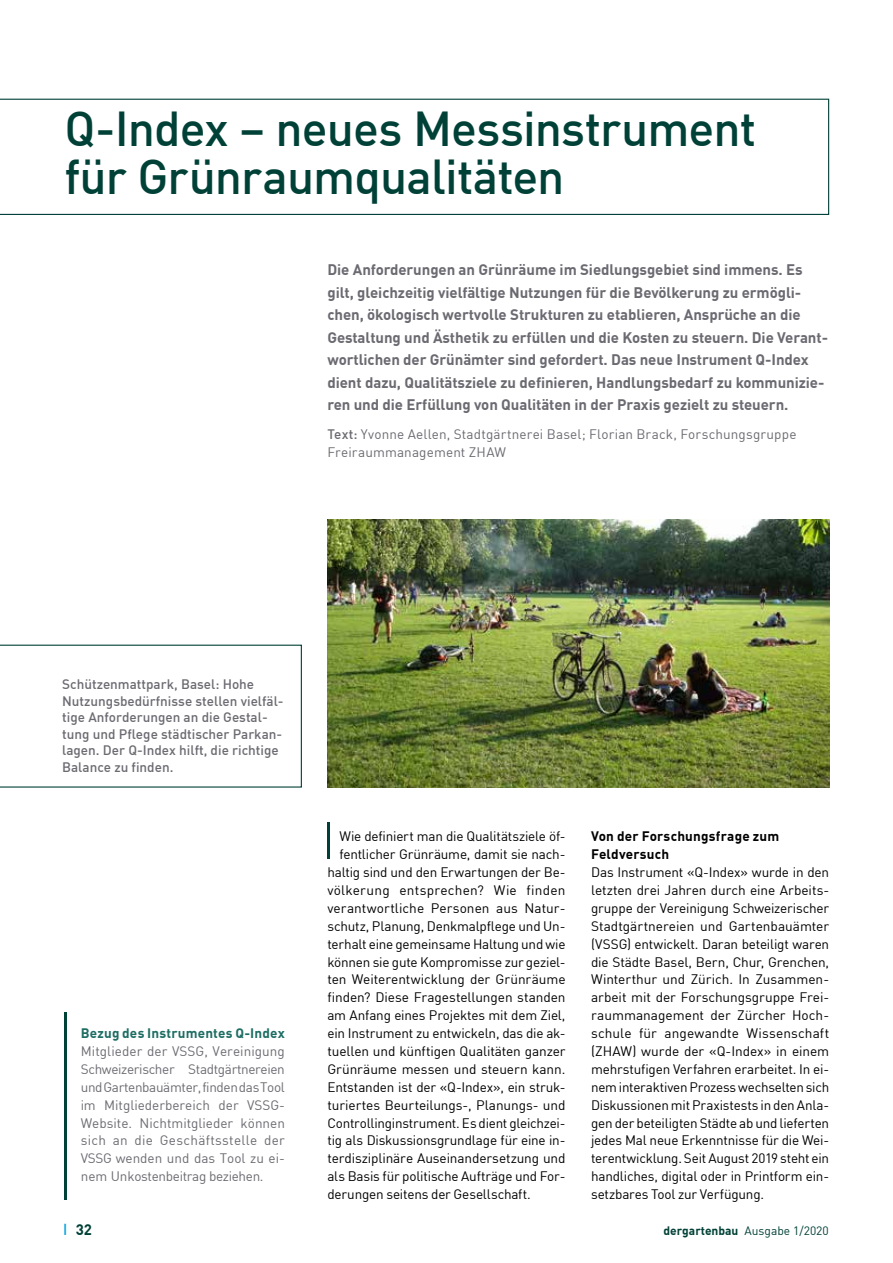
<style>
.page{position:relative;width:893px;height:1263px;background:#fff}
.page>*{position:absolute;margin:0;border:0;box-sizing:border-box;transform-origin:0 0}
.t1{font:500 48px/48px "DIN Offc Pro";letter-spacing:-.02em;color:#004137}
.t2{font:700 15px/22.5px "DIN Offc Pro";letter-spacing:-.005em;color:#6b6a71}
.t3{font:700 15px "DIN Offc Pro";color:#004137}
.t4{font:13.5px/17.9px "DIN Offc Pro";letter-spacing:-.01em;color:#000}
.t5{font:13.5px/17.9px "DIN Offc Pro";letter-spacing:.01em;color:#6b6a71}
.t6{font:500 13.5px/16.5px "DIN Offc Pro";color:#6b6a71}
.t7{font:700 13.5px/17.9px "DIN Offc Pro";letter-spacing:.015em;color:#000}
.t8{font:13.5px "DIN Offc Pro";letter-spacing:.015em;color:#000}
.t9{font:700 13.5px "DIN Offc Pro";letter-spacing:.015em;color:#1d6d63}
.t10{font:12px "DIN Offc Pro";color:#004137}
.s1{font-weight:500}
.s2{font-weight:700}
</style>
<div class="page">
<svg style="left:64px;top:1224px;width:2px;height:11px"></svg>
<hr style="left:327px;top:822px;width:3px;height:37px;background:#004137">
<svg style="left:0;top:99px;width:829px;height:116px"></svg>
<img style="left:327px;top:519px;width:502px;height:269px">
<hr style="left:64px;top:1012px;width:3px;height:187px;background:#004137">
<svg style="left:0;top:645px;width:302px;height:143px"></svg>
<h1 class="t1" style="left:64px;top:99px;width:693px">Q-Index – neues Messinstrument für Grünraumqualitäten</h1>
<p class="t2" style="left:327px;top:256px;width:502px">Die Anforderungen an Grünräume im Siedlungsgebiet sind immens. Es gilt, gleichzeitig vielfältige Nutzungen für die Bevölkerung zu ermögli&shy;chen, ökologisch wertvolle Strukturen zu etablieren, Ansprüche an die Gestaltung und Ästhetik zu erfüllen und die Kosten zu steuern. Die Verant&shy;wortlichen der Grünämter sind gefordert. Das neue Instrument Q-Index dient dazu, Qualitätsziele zu definieren, Handlungsbedarf zu kommunizie&shy;ren und die Erfüllung von Qualitäten in der Praxis gezielt zu steuern.</p>
<p class="t5" style="left:327px;top:424px;width:471px"><span class="s1">Text:</span> Yvonne Aellen, Stadtgärtnerei Basel; Florian Brack, Forschungsgruppe<br>Freiraummanagement ZHAW</p>
<p class="t6" style="left:62px;top:674px;width:223px">Schützenmattpark, Basel: Hohe Nutzungsbedürfnisse stellen vielfäl&shy;tige Anforderungen an die Gestal&shy;tung und Pflege städtischer Parkan&shy;lagen. Der Q-Index hilft, die richtige Balance zu finden.</p>
<p class="t9" style="left:81px;top:1022px;width:206px">Bezug des Instrumentes Q-Index</p>
<p class="t5" style="left:81px;top:1041px;width:206px;text-align:justify">Mitglieder der VSSG, Vereinigung Schweizerischer Stadtgärtnereien und Gartenbauämter, finden das Tool im Mitgliederbereich der VSSG-Website. Nichtmitglieder können sich an die Geschäftsstelle der VSSG wenden und das Tool zu ei&shy;nem Unkostenbeitrag beziehen.</p>
<p class="t4" style="left:339px;top:826px;width:228px">Wie definiert man die Qualitätsziele öf-</p>
<p class="t4" style="left:339px;top:844px;width:228px">fentlicher Grünräume, damit sie nach-</p>
<p class="t4" style="left:327px;top:862px;width:240px">haltig sind und den Erwartungen der Be-</p>
<p class="t8" style="left:327px;top:879px;width:240px">völkerung entsprechen? Wie finden</p>
<p class="t4" style="left:327px;top:898px;width:240px">verantwortliche Personen aus Natur-</p>
<p class="t4" style="left:327px;top:915px;width:240px">schutz, Planung, Denkmalpflege und Un-</p>
<p class="t4" style="left:327px;top:933px;width:240px">terhalt eine gemeinsame Haltung und wie</p>
<p class="t4" style="left:327px;top:951px;width:240px">können sie gute Kompromisse zur geziel-</p>
<p class="t4" style="left:327px;top:969px;width:240px">ten Weiterentwicklung der Grünräume</p>
<p class="t4" style="left:327px;top:987px;width:240px">finden? Diese Fragestellungen standen</p>
<p class="t4" style="left:327px;top:1005px;width:240px">am Anfang eines Projektes mit dem Ziel,</p>
<p class="t4" style="left:327px;top:1023px;width:240px">ein Instrument zu entwickeln, das die ak-</p>
<p class="t4" style="left:327px;top:1041px;width:240px">tuellen und künftigen Qualitäten ganzer</p>
<p class="t4" style="left:327px;top:1059px;width:240px">Grünräume messen und steuern kann.</p>
<p class="t4" style="left:327px;top:1077px;width:240px">Entstanden ist der «Q-Index», ein struk-</p>
<p class="t4" style="left:327px;top:1094px;width:240px">turiertes Beurteilungs-, Planungs- und</p>
<p class="t4" style="left:327px;top:1112px;width:240px">Controllinginstrument. Es dient gleichzei-</p>
<p class="t4" style="left:327px;top:1130px;width:240px">tig als Diskussionsgrundlage für eine in-</p>
<p class="t4" style="left:327px;top:1148px;width:240px">terdisziplinäre Auseinandersetzung und</p>
<p class="t4" style="left:327px;top:1166px;width:240px">als Basis für politische Aufträge und For-</p>
<p class="t4" style="left:327px;top:1184px;width:205px">derungen seitens der Gesellschaft.</p>
<p class="t7" style="left:591px;top:826px;width:190px">Von der Forschungsfrage zum<br>Feldversuch</p>
<p class="t4" style="left:591px;top:862px;width:240px">Das Instrument «Q-Index» wurde in den letzten drei Jahren durch eine Arbeits&shy;gruppe der Vereinigung Schweizerischer Stadtgärtnereien und Gartenbauämter (VSSG) entwickelt. Daran beteiligt waren die Städte Basel, Bern, Chur, Grenchen, Winterthur und Zürich. In Zusammen&shy;arbeit mit der Forschungsgruppe Frei&shy;raummanagement der Zürcher Hoch&shy;schule für angewandte Wissenschaft (ZHAW) wurde der «Q-Index» in einem mehrstufigen Verfahren erarbeitet. In ei&shy;nem interaktiven Prozess wechselten sich Diskussionen mit Praxistests in den Anla&shy;gen der beteiligten Städte ab und lieferten jedes Mal neue Erkenntnisse für die Wei&shy;terentwicklung. Seit August 2019 steht ein handliches, digital oder in Printform ein&shy;setzbares Tool zur Verfügung.</p>
<p class="t3" style="left:76px;top:1217px;width:18px">32</p>
<p class="t10" style="left:663px;top:1221px;width:167px"><span class="s2">dergartenbau</span> Ausgabe 1/2020</p>
</div>
